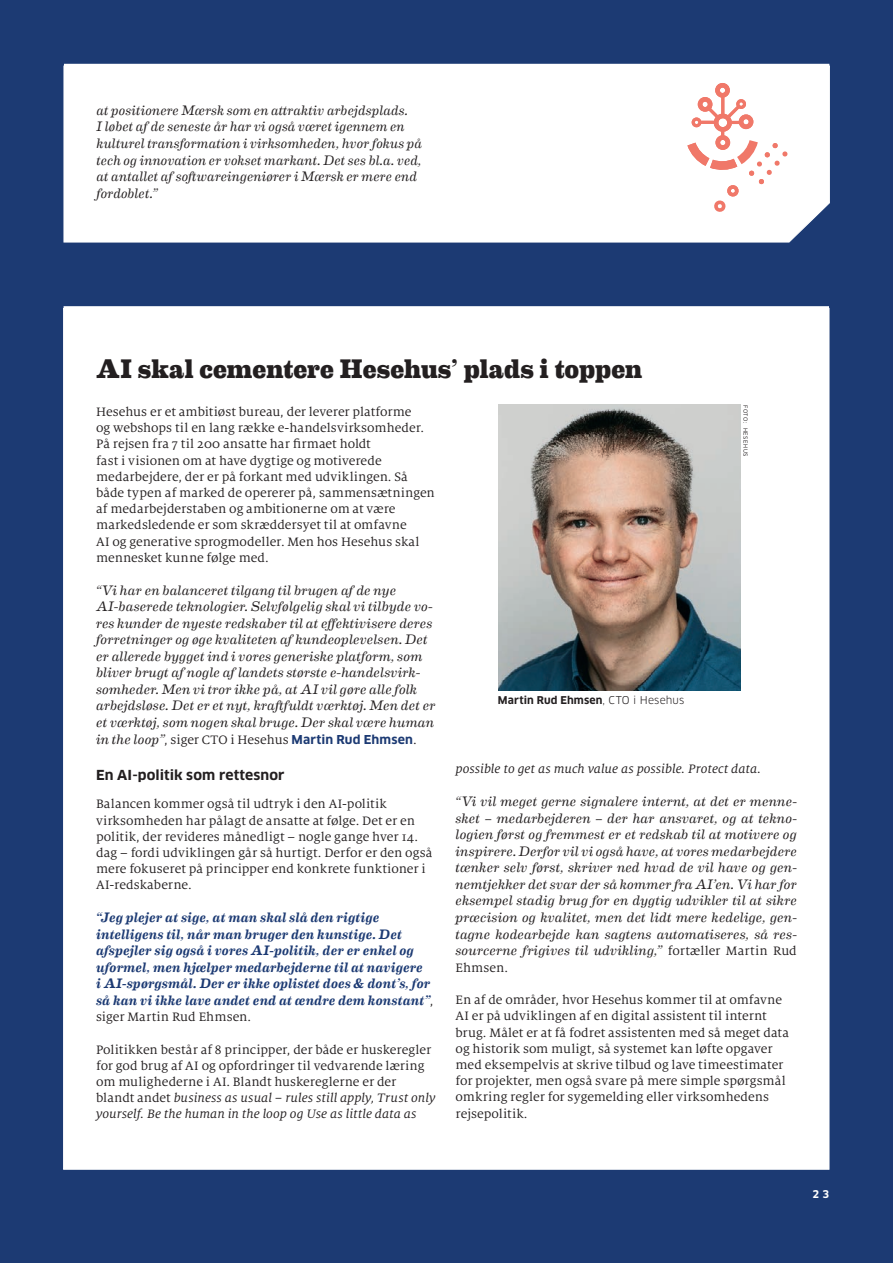
<style>
.page{position:relative;width:893px;height:1263px;background:#1c3a73}
.page>*{position:absolute;margin:0;border:0;box-sizing:border-box;transform-origin:0 0}
.t1{font:800 27px "Eames Century Modern";letter-spacing:.005em;color:#231f20}
.t2{font:italic 13.8px/16.5px "Eames Century Modern";letter-spacing:.01em;color:#231f20}
.t3{font:italic 500 13.8px/16.5px "Eames Century Modern";letter-spacing:.01em;color:#1c3a73}
.t4{font:13.5px/16.2px "Milo Serif OT";color:#231f20}
.t5{font:italic 13.5px "Milo Serif OT";color:#231f20}
.t6{font:700 13.5px "Clan OT";letter-spacing:.005em;color:#231f20}
.t7{font:700 10.5px "Clan OT";letter-spacing:.015em;color:#231f20}
.Genre{font:700 10.5px "Clan OT";color:#fff}
.t8{font:6px "Gotham Narrow";letter-spacing:.105em;color:#231f20}
.s1{font-family:"Eames Century Modern";font-style:italic;font-size:13.8px}
.s2{font-family:"Clan OT";font-weight:700;font-size:12px;color:#1c3a73}
.s3{font-family:"Milo Serif OT";font-weight:400;font-style:normal;font-size:13.5px;color:#231f20}
.s4{font-style:italic}
.s5{font-weight:400}
.s6{font-family:"Milo Serif OT";font-style:normal;font-size:13.5px}
</style>
<div class="page">
<div style="left:64px;top:66px;width:766px;height:176px;background:#fff"></div>
<hr style="left:64px;top:64px;width:765px;height:4px;background:#fff">
<svg style="left:687px;top:83px;width:101px;height:130px;background:#fce8e5"></svg>
<div style="left:63px;top:308px;width:766px;height:861px;background:#fff;border:1px solid #fff"></div>
<div style="left:64px;top:306px;width:765px;height:5px;background:#fff"></div>
<img style="left:499px;top:405px;width:241px;height:285px">
<p class="t2" style="left:96px;top:101px;width:327px">at positionere Mærsk som en attraktiv arbejdsplads.<br>I løbet af de seneste år har vi også været igennem en kulturel transformation i virksomheden, hvor fokus på tech og innovation er vokset markant. Det ses bl.a. ved, at antallet af softwareingeniører i Mærsk er mere end fordoblet.”</p>
<p class="t1" style="left:96px;top:348px;width:548px">AI skal cementere Hesehus’ plads i toppen</p>
<p class="t4" style="left:96px;top:404px;width:340px">Hesehus er et ambitiøst bureau, der leverer platforme<br>og webshops til en lang række e-handelsvirksomheder.<br>På rejsen fra 7 til 200 ansatte har firmaet holdt<br>fast i visionen om at have dygtige og motiverede medarbejdere, der er på forkant med udviklingen. Så både typen af marked de opererer på, sammensætningen af medarbejderstaben og ambitionerne om at være markedsledende er som skræddersyet til at omfavne<br>AI og generative sprogmodeller. Men hos Hesehus skal mennesket kunne følge med.</p>
<p class="t2" style="left:96px;top:580px;width:341px">“Vi har en balanceret tilgang til brugen af de nye AI-baserede teknologier. Selvfølgelig skal vi tilbyde vo&shy;res kunder de nyeste redskaber til at effektivisere deres forretninger og øge kvaliteten af kundeoplevelsen. Det er allerede bygget ind i vores generiske platform, som bliver brugt af nogle af landets største e-handelsvirk&shy;somheder. Men vi tror ikke på, at AI vil gøre alle folk arbejdsløse. Det er et nyt, kraftfuldt værktøj. Men det er et værktøj, som nogen skal bruge. Der skal være human</p>
<p class="t4" style="left:96px;top:731px;width:322px"><span class="s1">in the loop”</span>, siger CTO i Hesehus <span class="s2">Martin Rud Ehmsen</span>.</p>
<p class="t6" style="left:96px;top:768px;width:190px">En AI-politik som rettesnor</p>
<p class="t4" style="left:96px;top:796px;width:338px">Balancen kommer også til udtryk i den AI-politik virksomheden har pålagt de ansatte at følge. Det er en politik, der revideres månedligt – nogle gange hver 14. dag – fordi udviklingen går så hurtigt. Derfor er den også mere fokuseret på principper end konkrete funktioner i AI-redskaberne.</p>
<p class="t3" style="left:96px;top:908px;width:339px">“Jeg plejer at sige, at man skal slå den rigtige intelligens til, når man bruger den kunstige. Det afspejler sig også i vores AI-politik, der er enkel og uformel, men hjælper medarbejderne til at navigere<br>i AI-spørgsmål. Der er ikke oplistet does &amp; dont’s, for så kan vi ikke lave andet end at ændre dem konstant”<span class="s3">,</span></p>
<p class="t4" style="left:96px;top:1009px;width:157px">siger Martin Rud Ehmsen.</p>
<p class="t4" style="left:96px;top:1041px;width:341px">Politikken består af 8 principper, der både er huskeregler for god brug af AI og opfordringer til vedvarende læring om mulighederne i AI. Blandt huskereglerne er der blandt andet <span class="s4">business as usual – rules still apply, Trust only yourself. Be the human in the loop og Use as little data as</span></p>
<p class="t8" style="left:749px;top:405px;width:53px;rotate:90deg">FOTO: HESEHUS</p>
<p class="t7" style="left:498px;top:693px;width:188px">Martin Rud Ehmsen<span class="s5">, CTO i Hesehus</span></p>
<p class="t5" style="left:455px;top:762px;width:307px">possible to get as much value as possible. Protect data.</p>
<p class="t2" style="left:455px;top:792px;width:343px;text-align:justify">“Vi vil meget gerne signalere internt, at det er menne&shy;sket – medarbejderen – der har ansvaret, og at tekno&shy;logien først og fremmest er et redskab til at motivere og inspirere. Derfor vil vi også have, at vores medarbejdere tænker selv først, skriver ned hvad de vil have og gen&shy;nemtjekker det svar der så kommer fra AI’en. Vi har for eksempel stadig brug for en dygtig udvikler til at sikre præcision og kvalitet, men det lidt mere kedelige, gen&shy;tagne kodearbejde kan sagtens automatiseres, så res&shy;sourcerne frigives til udvikling,” <span class="s6">fortæller Martin Rud</span></p>
<p class="t4" style="left:455px;top:960px;width:54px">Ehmsen.</p>
<p class="t4" style="left:455px;top:992px;width:335px">En af de områder, hvor Hesehus kommer til at omfavne AI er på udviklingen af en digital assistent til internt brug. Målet er at få fodret assistenten med så meget data og historik som muligt, så systemet kan løfte opgaver med eksempelvis at skrive tilbud og lave timeestimater for projekter, men også svare på mere simple spørgsmål omkring regler for sygemelding eller virksomhedens rejsepolitik.</p>
<p class="Genre" style="left:813px;top:1188px;width:18px">2 3</p>
</div>
